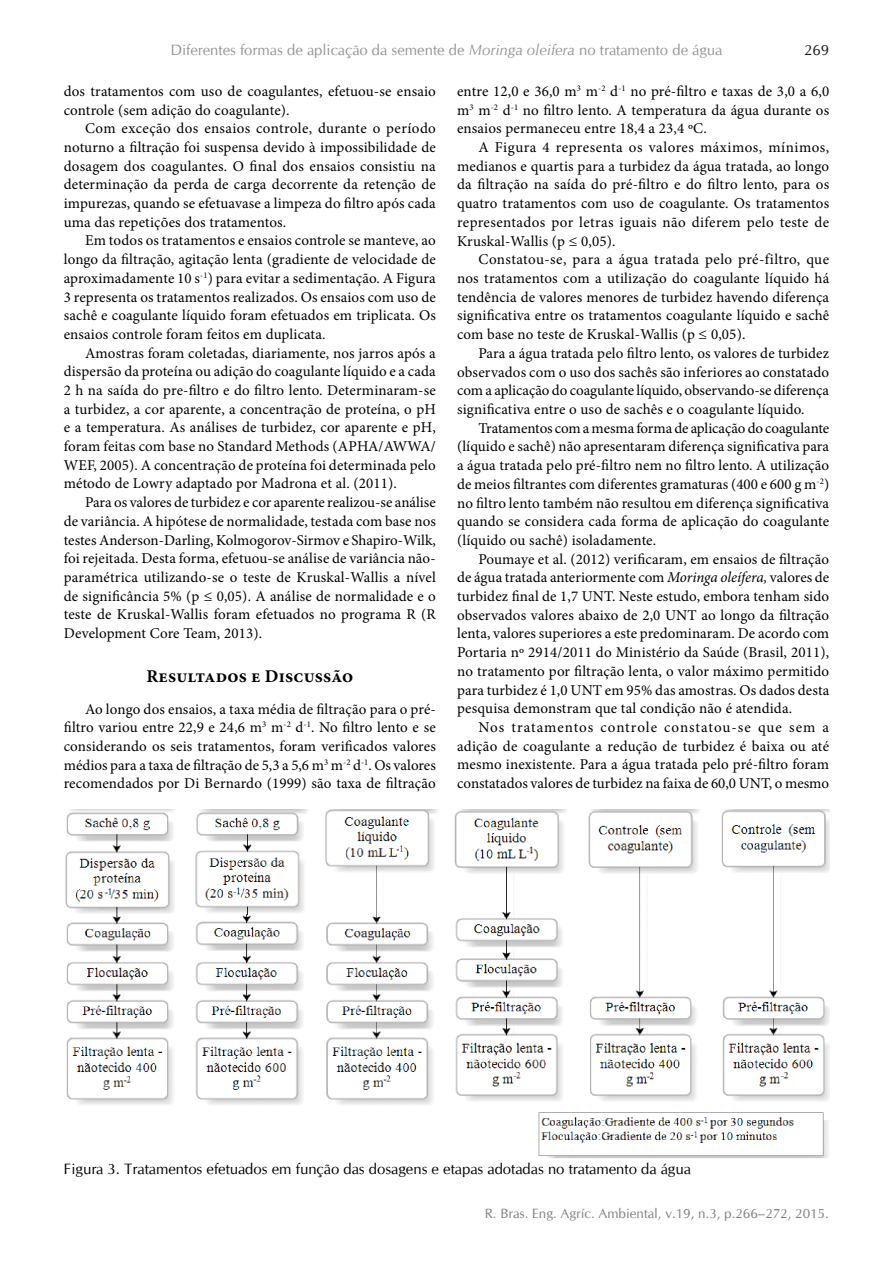
<style>
.page{position:relative;width:893px;height:1263px;background:#fff}
.page>*{position:absolute;margin:0;border:0;box-sizing:border-box;transform-origin:0 0}
.t1{font:700 18px "Minion Pro";letter-spacing:.01em;color:#000}
.t2{font:15px/18.8px "Minion Pro";letter-spacing:.01em;color:#000;text-align:justify}
.t3{font:15px "CG Omega";color:#000}
.t4{font:15px "CG Omega";color:#939598}
.t5{font:700 15px "CG Omega";color:#231f20}
.t6{font:13.5px "CG Omega";color:#808080}
.s1{font-style:italic}
</style>
<div class="page">
<img style="left:65px;top:810px;width:764px;height:348px">
<p class="t4" style="left:170px;top:41px;width:553px">Diferentes formas de aplicação da semente de <span class="s1">Moringa oleifera</span> no tratamento de água</p>
<p class="t5" style="left:804px;top:41px;width:26px">269</p>
<p class="t2" style="left:64px;top:82px;width:374px">dos tratamentos com uso de coagulantes, efetuou-se ensaio controle (sem adição do coagulante).</p>
<p class="t2" style="left:64px;top:119px;width:374px;text-indent:21px">Com exceção dos ensaios controle, durante o período noturno a filtração foi suspensa devido à impossibilidade de dosagem dos coagulantes. O final dos ensaios consistiu na determinação da perda de carga decorrente da retenção de impurezas, quando se efetuavase a limpeza do filtro após cada uma das repetições dos tratamentos.</p>
<p class="t2" style="left:64px;top:231px;width:374px;text-indent:21px">Em todos os tratamentos e ensaios controle se manteve, ao longo da filtração, agitação lenta (gradiente de velocidade de aproximadamente 10 s<sup>-1</sup>) para evitar a sedimentação. A Figura 3 representa os tratamentos realizados. Os ensaios com uso de sachê e coagulante líquido foram efetuados em triplicata. Os ensaios controle foram feitos em duplicata.</p>
<p class="t2" style="left:64px;top:344px;width:374px;text-indent:21px">Amostras foram coletadas, diariamente, nos jarros após a dispersão da proteína ou adição do coagulante líquido e a cada 2 h na saída do pre-filtro e do filtro lento. Determinaram-se a turbidez, a cor aparente, a concentração de proteína, o pH e a temperatura. As análises de turbidez, cor aparente e pH, foram feitas com base no Standard Methods (APHA/AWWA/ WEF, 2005). A concentração de proteína foi determinada pelo método de Lowry adaptado por Madrona et al. (2011).</p>
<p class="t2" style="left:64px;top:493px;width:374px;text-indent:21px">Para os valores de turbidez e cor aparente realizou-se análise de variância. A hipótese de normalidade, testada com base nos testes Anderson-Darling, Kolmogorov-Sirmov e Shapiro-Wilk, foi rejeitada. Desta forma, efetuou-se análise de variância não&shy;paramétrica utilizando-se o teste de Kruskal-Wallis a nível de significância 5% (p ≤ 0,05). A análise de normalidade e o teste de Kruskal-Wallis foram efetuados no programa R (R Development Core Team, 2013).</p>
<p class="t1" style="left:146px;top:664px;width:208px">Resultados e Discussão</p>
<p class="t2" style="left:64px;top:700px;width:374px;text-indent:21px">Ao longo dos ensaios, a taxa média de filtração para o pré&shy;filtro variou entre 22,9 e 24,6 m<sup>3</sup> m<sup>-2</sup> d<sup>-1</sup>. No filtro lento e se considerando os seis tratamentos, foram verificados valores médios para a taxa de filtração de 5,3 a 5,6 m<sup>3</sup> m<sup>-2</sup> d<sup>-1</sup>. Os valores recomendados por Di Bernardo (1999) são taxa de filtração</p>
<p class="t2" style="left:457px;top:82px;width:374px">entre 12,0 e 36,0 m<sup>3</sup> m<sup>-2</sup> d<sup>-1</sup> no pré-filtro e taxas de 3,0 a 6,0 m<sup>3</sup> m<sup>-2</sup> d<sup>-1</sup> no filtro lento. A temperatura da água durante os ensaios permaneceu entre 18,4 a 23,4 ºC.</p>
<p class="t2" style="left:457px;top:138px;width:374px;text-indent:21px">A Figura 4 representa os valores máximos, mínimos, medianos e quartis para a turbidez da água tratada, ao longo da filtração na saída do pré-filtro e do filtro lento, para os quatro tratamentos com uso de coagulante. Os tratamentos representados por letras iguais não diferem pelo teste de Kruskal-Wallis (p ≤ 0,05).</p>
<p class="t2" style="left:457px;top:250px;width:374px;text-indent:21px">Constatou-se, para a água tratada pelo pré-filtro, que nos tratamentos com a utilização do coagulante líquido há tendência de valores menores de turbidez havendo diferença significativa entre os tratamentos coagulante líquido e sachê com base no teste de Kruskal-Wallis (p ≤ 0,05).</p>
<p class="t2" style="left:457px;top:344px;width:374px;text-indent:21px">Para a água tratada pelo filtro lento, os valores de turbidez observados com o uso dos sachês são inferiores ao constatado com a aplicação do coagulante líquido, observando-se diferença significativa entre o uso de sachês e o coagulante líquido.</p>
<p class="t2" style="left:457px;top:419px;width:374px;text-indent:21px">Tratamentos com a mesma forma de aplicação do coagulante (líquido e sachê) não apresentaram diferença significativa para a água tratada pelo pré-filtro nem no filtro lento. A utilização de meios filtrantes com diferentes gramaturas (400 e 600 g m<sup>-2</sup>) no filtro lento também não resultou em diferença significativa quando se considera cada forma de aplicação do coagulante (líquido ou sachê) isoladamente.</p>
<p class="t2" style="left:457px;top:549px;width:374px;text-indent:21px">Poumaye et al. (2012) verificaram, em ensaios de filtração de água tratada anteriormente com <span class="s1">Moringa oleífera,</span> valores de turbidez final de 1,7 UNT. Neste estudo, embora tenham sido observados valores abaixo de 2,0 UNT ao longo da filtração lenta, valores superiores a este predominaram. De acordo com Portaria nº 2914/2011 do Ministério da Saúde (Brasil, 2011), no tratamento por filtração lenta, o valor máximo permitido para turbidez é 1,0 UNT em 95% das amostras. Os dados desta pesquisa demonstram que tal condição não é atendida.</p>
<p class="t2" style="left:457px;top:718px;width:374px;text-indent:21px">Nos tratamentos controle constatou-se que sem a adição de coagulante a redução de turbidez é baixa ou até mesmo inexistente. Para a água tratada pelo pré-filtro foram constatados valores de turbidez na faixa de 60,0 UNT, o mesmo</p>
<p class="t3" style="left:64px;top:1159px;width:628px">Figura 3. Tratamentos efetuados em função das dosagens e etapas adotadas no tratamento da água</p>
<p class="t6" style="left:485px;top:1205px;width:346px">R. Bras. Eng. Agríc. Ambiental, v.19, n.3, p.266–272, 2015.</p>
</div>
